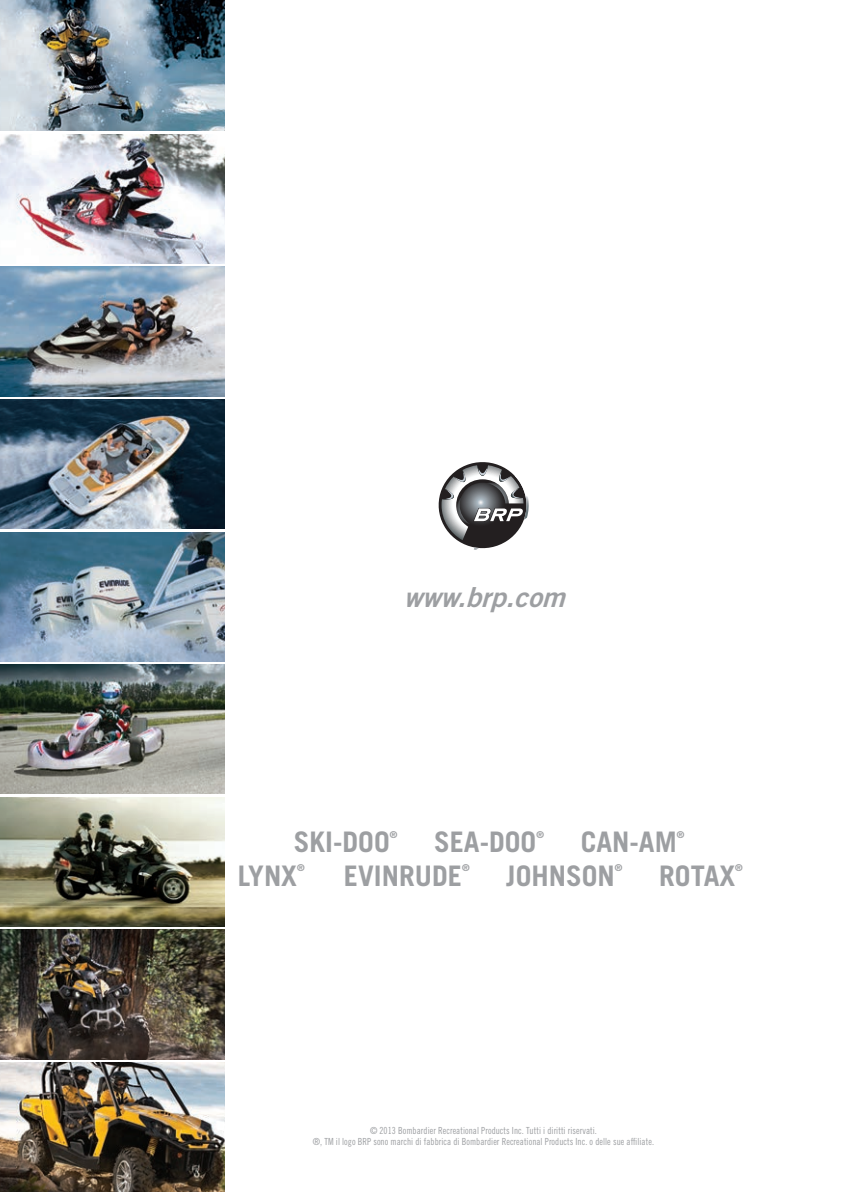
<style>
.page{position:relative;width:843px;height:1192px;background:#fff}
.page>*{position:absolute;margin:0;border:0;box-sizing:border-box;transform-origin:0 0}
.t1{font:700 28.4px "Trade Gothic LT Std";color:#9d9fa2}
.t2{font:italic 27.6px "Trade Gothic LT Std Bd 2";color:#9d9fa2}
.t3{font:9.8px/11px "Trade Gothic LT Std Cn 18";letter-spacing:.005em;color:#9d9fa2;text-align:center;scale:.94 1}
.t4{font:700 9.4px "Trade Gothic LT Std";color:#9d9fa2}
</style>
<div class="page">
<svg style="left:438px;top:462px;width:91px;height:88px"></svg>
<img style="left:0;top:0;width:225px;height:131px">
<img style="left:0;top:134px;width:225px;height:129px">
<img style="left:0;top:267px;width:225px;height:129px">
<img style="left:0;top:399px;width:225px;height:130px">
<img style="left:0;top:532px;width:225px;height:129px">
<img style="left:0;top:664px;width:225px;height:130px">
<img style="left:0;top:797px;width:225px;height:129px">
<img style="left:0;top:930px;width:225px;height:129px">
<img style="left:0;top:1062px;width:225px;height:130px">
<h2 class="t2" style="left:403px;top:579px;width:172px">www.brp.com</h2>
<h1 class="t1" style="left:294px;top:824px;width:98px">SKI-DOO</h1>
<p class="t4" style="left:390px;top:829px;width:9px">®</p>
<h1 class="t1" style="left:434px;top:824px;width:104px">SEA-DOO</h1>
<p class="t4" style="left:536px;top:829px;width:9px">®</p>
<h1 class="t1" style="left:581px;top:824px;width:98px">CAN-AM</h1>
<p class="t4" style="left:677px;top:829px;width:9px">®</p>
<h1 class="t1" style="left:238px;top:858px;width:61px">LYNX</h1>
<p class="t4" style="left:297px;top:862px;width:9px">®</p>
<h1 class="t1" style="left:344px;top:858px;width:120px">EVINRUDE</h1>
<p class="t4" style="left:462px;top:862px;width:9px">®</p>
<h1 class="t1" style="left:506px;top:858px;width:110px">JOHNSON</h1>
<p class="t4" style="left:615px;top:862px;width:9px">®</p>
<h1 class="t1" style="left:659px;top:858px;width:78px">ROTAX</h1>
<p class="t4" style="left:735px;top:862px;width:9px">®</p>
<p class="t3" style="left:313px;top:1125px;width:364px">© 2013 Bombardier Recreational Products Inc. Tutti i diritti riservati.<br>®, TM il logo BRP sono marchi di fabbrica di Bombardier Recreational Products Inc. o delle sue affiliate.</p>
</div>
